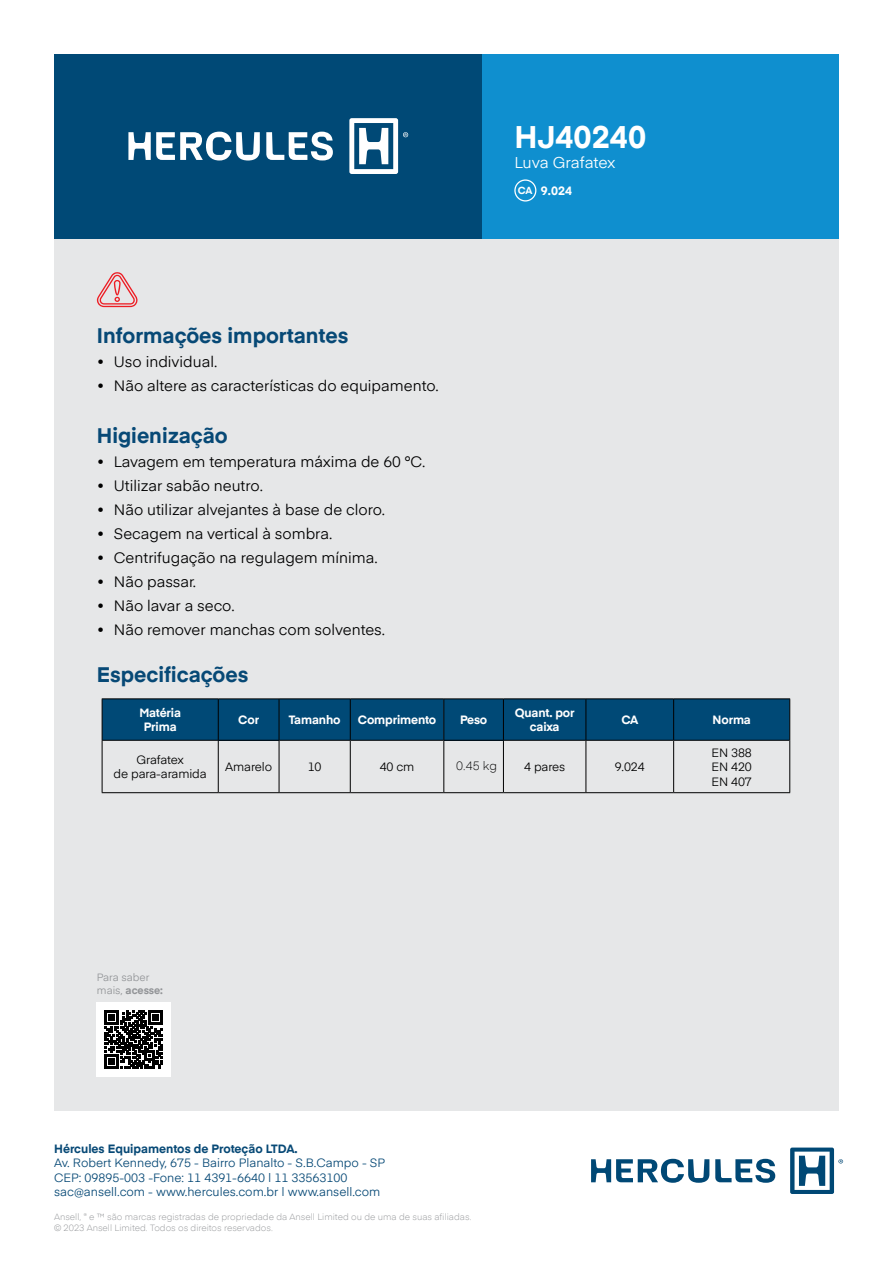
<style>
.page{position:relative;width:893px;height:1263px;background:#fff}
.page>*{position:absolute;margin:0;border:0;box-sizing:border-box;transform-origin:0 0}
.t1{font:700 31.2px "Eina 01";color:#fff}
.t2{font:700 21px "Eina 01";color:#074976}
.t3{font:15.6px "Eina 01";letter-spacing:-.01em;color:#fff}
.t4{font:15px "Eina 01";color:#000}
.t5{font:12px/14.4px "Eina 01";color:#074976}
.t6{font:700 12px/14.4px "Eina 01";letter-spacing:-.01em;color:#fff;text-align:center}
.t7{font:12px/14.4px "Eina 01";letter-spacing:-.01em;color:#000;text-align:center}
.t8{font:700 12px "Eina 01";color:#074976}
.t9{font:300 12px "Eina 01";color:#000}
.t10{font:10.5px/12.6px "Eina 01";color:#939598}
.t11{font:300 9px/10.8px "Eina 01";color:#939598}
.s1{font-size:10.2px}
.s2{font-weight:700}
</style>
<div class="page">
<div style="left:54px;top:238px;width:785px;height:872px;background:#e6e7e8"></div>
<div style="left:103px;top:699px;width:686px;height:41px;background:#004976"></div>
<div style="left:218px;top:699px;width:61px;height:41px;background:#004976"></div>
<div style="left:444px;top:699px;width:59px;height:41px;background:#004976"></div>
<hr style="left:102px;top:698px;width:116px;height:1px;background:#000">
<hr style="left:102px;top:699px;width:1px;height:41px;background:#000">
<hr style="left:218px;top:698px;width:61px;height:1px;background:#000">
<hr style="left:279px;top:698px;width:71px;height:1px;background:#000">
<hr style="left:350px;top:698px;width:94px;height:1px;background:#000">
<hr style="left:444px;top:698px;width:59px;height:1px;background:#000">
<hr style="left:503px;top:698px;width:83px;height:1px;background:#000">
<hr style="left:586px;top:698px;width:88px;height:1px;background:#000">
<hr style="left:674px;top:698px;width:116px;height:1px;background:#000">
<hr style="left:102px;top:740px;width:116px;height:1px;background:#000">
<hr style="left:218px;top:740px;width:61px;height:1px;background:#000">
<hr style="left:279px;top:740px;width:71px;height:1px;background:#000">
<hr style="left:350px;top:740px;width:94px;height:1px;background:#000">
<hr style="left:444px;top:740px;width:59px;height:1px;background:#000">
<hr style="left:503px;top:740px;width:83px;height:1px;background:#000">
<hr style="left:586px;top:740px;width:88px;height:1px;background:#000">
<hr style="left:674px;top:740px;width:115px;height:1px;background:#000">
<hr style="left:218px;top:699px;width:1px;height:41px;background:#000">
<hr style="left:279px;top:699px;width:1px;height:41px;background:#000">
<hr style="left:350px;top:699px;width:1px;height:41px;background:#000">
<hr style="left:443px;top:699px;width:1px;height:41px;background:#000">
<hr style="left:503px;top:699px;width:1px;height:41px;background:#000">
<hr style="left:586px;top:699px;width:1px;height:41px;background:#000">
<hr style="left:673px;top:699px;width:1px;height:41px;background:#000">
<hr style="left:789px;top:699px;width:1px;height:41px;background:#000">
<hr style="left:102px;top:741px;width:1px;height:51px;background:#000">
<hr style="left:218px;top:741px;width:1px;height:51px;background:#000">
<hr style="left:279px;top:741px;width:1px;height:51px;background:#000">
<hr style="left:350px;top:741px;width:1px;height:51px;background:#000">
<hr style="left:443px;top:741px;width:1px;height:51px;background:#000">
<hr style="left:503px;top:741px;width:1px;height:51px;background:#000">
<hr style="left:586px;top:741px;width:1px;height:51px;background:#000">
<hr style="left:673px;top:741px;width:1px;height:51px;background:#000">
<hr style="left:789px;top:740px;width:1px;height:52px;background:#000">
<hr style="left:102px;top:792px;width:116px;height:1px;background:#000">
<hr style="left:218px;top:792px;width:61px;height:1px;background:#000">
<hr style="left:279px;top:792px;width:71px;height:1px;background:#000">
<hr style="left:350px;top:792px;width:94px;height:1px;background:#000">
<hr style="left:444px;top:792px;width:59px;height:1px;background:#000">
<hr style="left:503px;top:792px;width:83px;height:1px;background:#000">
<hr style="left:586px;top:792px;width:88px;height:1px;background:#000">
<hr style="left:674px;top:792px;width:116px;height:1px;background:#000">
<div style="left:97px;top:1002px;width:74px;height:74px;background:#fff"></div>
<svg style="left:105px;top:1010px;width:58px;height:58px"></svg>
<svg style="left:591px;top:1159px;width:118px;height:24px"></svg>
<svg style="left:715px;top:1159px;width:60px;height:24px"></svg>
<svg style="left:790px;top:1147px;width:53px;height:47px"></svg>
<svg style="left:97px;top:272px;width:41px;height:35px"></svg>
<div style="left:54px;top:54px;width:429px;height:184px;background:#004976"></div>
<svg style="left:128px;top:132px;width:132px;height:28px"></svg>
<svg style="left:266px;top:132px;width:67px;height:28px"></svg>
<svg style="left:349px;top:118px;width:59px;height:56px"></svg>
<div style="left:483px;top:54px;width:356px;height:184px;background:#0f8fcf"></div>
<div style="left:514px;top:179px;width:22px;height:23px;border:1px solid #fff;border-radius:50%"></div>
<h1 class="t1" style="left:514px;top:114px;width:133px">HJ40240</h1>
<p class="t3" style="left:514px;top:151px;width:103px">Luva Grafatex</p>
<p class="t6" style="left:518px;top:183px;width:56px"><span class="s1">CA</span> 9.024</p>
<h2 class="t2" style="left:97px;top:320px;width:253px">Informações importantes</h2>
<p class="t4" style="left:97px;top:350px;width:122px">• Uso individual.</p>
<p class="t4" style="left:97px;top:374px;width:343px">• Não altere as características do equipamento.</p>
<h2 class="t2" style="left:97px;top:420px;width:132px">Higienização</h2>
<p class="t4" style="left:97px;top:450px;width:330px">• Lavagem em temperatura máxima de 60 °C.</p>
<p class="t4" style="left:97px;top:474px;width:167px">• Utilizar sabão neutro.</p>
<p class="t4" style="left:97px;top:498px;width:290px">• Não utilizar alvejantes à base de cloro.</p>
<p class="t4" style="left:97px;top:522px;width:237px">• Secagem na vertical à sombra.</p>
<p class="t4" style="left:97px;top:546px;width:282px">• Centrifugação na regulagem mínima.</p>
<p class="t4" style="left:97px;top:570px;width:101px">• Não passar.</p>
<p class="t4" style="left:97px;top:594px;width:139px">• Não lavar a seco.</p>
<p class="t4" style="left:97px;top:618px;width:290px">• Não remover manchas com solventes.</p>
<h2 class="t2" style="left:97px;top:659px;width:153px">Especificações</h2>
<p class="t6" style="left:139px;top:705px;width:43px">Matéria<br>Prima</p>
<p class="t6" style="left:238px;top:712px;width:22px">Cor</p>
<p class="t6" style="left:289px;top:712px;width:53px">Tamanho</p>
<p class="t6" style="left:358px;top:712px;width:80px">Comprimento</p>
<p class="t6" style="left:460px;top:712px;width:29px">Peso</p>
<p class="t6" style="left:515px;top:705px;width:61px">Quant. por caixa</p>
<p class="t6" style="left:621px;top:712px;width:19px">CA</p>
<p class="t6" style="left:712px;top:712px;width:40px">Norma</p>
<p class="t7" style="left:114px;top:752px;width:95px">Grafatex<br>de para-aramida</p>
<p class="t7" style="left:225px;top:759px;width:48px">Amarelo</p>
<p class="t7" style="left:308px;top:759px;width:15px">10</p>
<p class="t7" style="left:380px;top:759px;width:36px">40 cm</p>
<p class="t9" style="left:456px;top:757px;width:42px">0.45 kg</p>
<p class="t7" style="left:524px;top:759px;width:43px">4 pares</p>
<p class="t7" style="left:615px;top:759px;width:32px">9.024</p>
<p class="t7" style="left:712px;top:744px;width:42px;text-align:justify">EN 388<br>EN 420<br>EN 407</p>
<p class="t10" style="left:97px;top:970px;width:68px">Para saber mais, <span class="s2">acesse:</span></p>
<p class="t8" style="left:54px;top:1140px;width:245px">Hércules Equipamentos de Proteção LTDA.</p>
<p class="t5" style="left:54px;top:1155px;width:333px">Av. Robert Kennedy, 675 - Bairro Planalto - S.B.Campo - SP<br>CEP: 09895-003 -Fone: 11 4391-6640 | 11 33563100 sac@ansell.com - www.hercules.com.br | www.ansell.com</p>
<p class="t11" style="left:54px;top:1211px;width:419px">Ansell, <sup>®</sup> e ™ são marcas registradas de propriedade da Ansell Limited ou de uma de suas afiliadas. © 2023 Ansell Limited. Todos os direitos reservados.</p>
</div>
